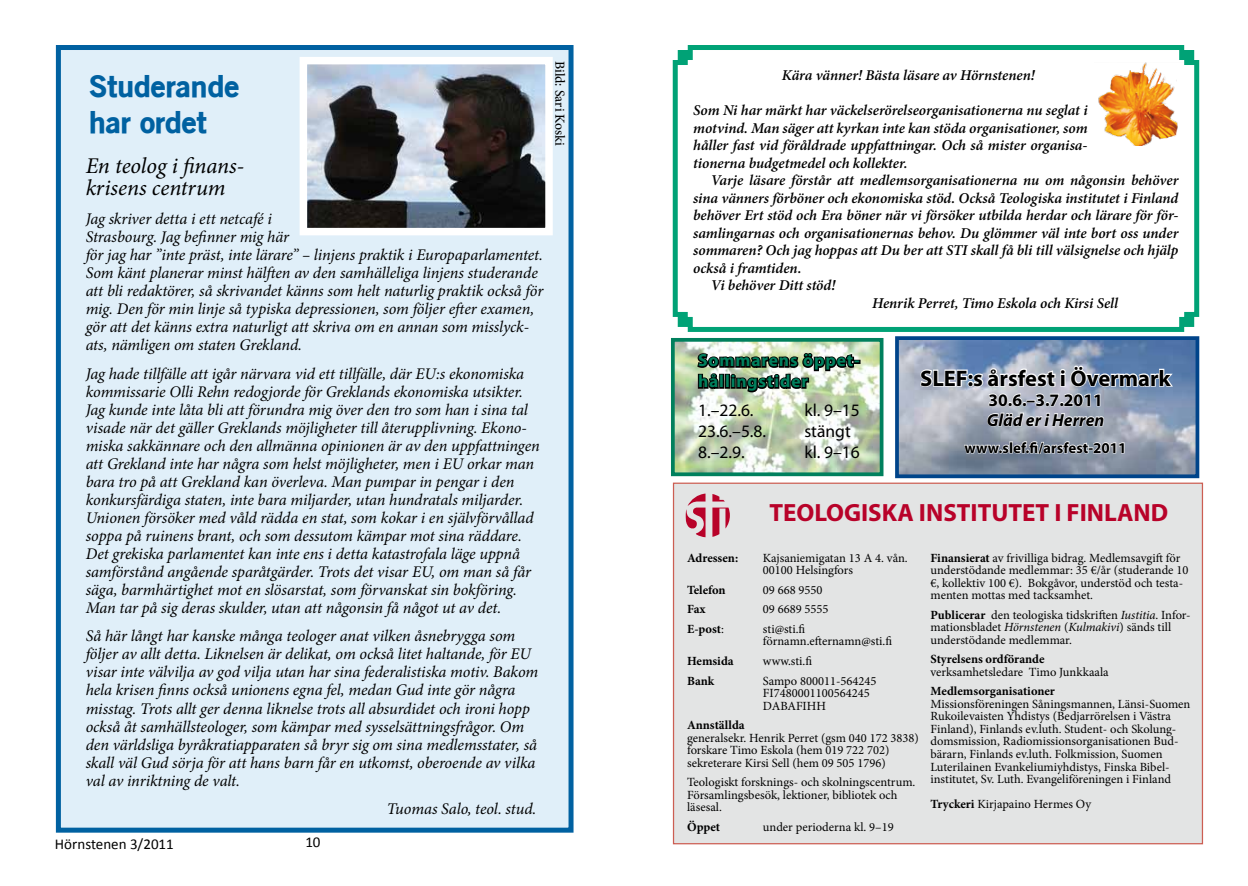
<style>
.page{position:relative;width:1248px;height:886px;background:#fff}
.page>*{position:absolute;margin:0;border:0;box-sizing:border-box;transform-origin:0 0}
.t1{font:900 30px/36px "Old Sans";color:#0061a1}
.t2{font:700 25px "Myriad Pro";color:#b80229}
.t3{font:italic 22.5px/22.5px "Minion Pro";letter-spacing:-.005em;color:#000}
.t4{font:700 22.5px "Myriad Pro";color:#000}
.t5{font:17.5px "Myriad Pro";color:#000}
.t6{font:700 17.5px/21px "Myriad Pro";letter-spacing:.05em;color:#00805d}
.t7{font:700 17.5px "Myriad Pro";color:#000}
.t8{font:italic 700 17.5px "Myriad Pro";color:#000}
.t9{font:italic 16.25px/18px "Minion Pro";letter-spacing:-.01em;color:#000}
.t10{font:italic 600 15px/17.5px "Minion Pro";letter-spacing:-.005em;color:#000;text-align:justify}
.t11{font:700 15px "Myriad Pro";color:#000}
.t12{font:15px "Calibri";color:#000}
.t13{font:500 13.75px "Minion Pro";color:#000}
.t14{font:12.5px/12.5px "Minion Pro";color:#000}
.t15{font:700 12.5px "Minion Pro";color:#000}
.s1{font-weight:700}
.s2{font-style:italic}
.s3{font-weight:400}
</style>
<div class="page">
<div style="left:58px;top:48px;width:513px;height:782px;background:#e0eff9"></div>
<div style="left:56px;top:45px;width:517px;height:788px;border:5px solid #0061a1"></div>
<img style="left:308px;top:66px;width:235px;height:160px">
<div style="left:299px;top:57px;width:253px;height:178px;border:8px solid #fff"></div>
<img style="left:676px;top:343px;width:202px;height:128px">
<div style="left:671px;top:338px;width:212px;height:138px;border:4px solid #00805d"></div>
<svg style="left:695px;top:338px;width:165px;height:101px"></svg>
<svg style="left:672px;top:45px;width:528px;height:287px"></svg>
<img style="left:1094px;top:62px;width:90px;height:84px">
<img style="left:900px;top:341px;width:294px;height:132px">
<div style="left:895px;top:336px;width:304px;height:142px;border:4px solid #00448a"></div>
<div style="left:672px;top:482px;width:530px;height:362px;background:#e3e4e4;border:1px solid #cc5e53"></div>
<svg style="left:712px;top:507px;width:17px;height:30px"></svg>
<svg style="left:712px;top:494px;width:12px;height:7px"></svg>
<svg style="left:685px;top:493px;width:20px;height:44px"></svg>
<svg style="left:918px;top:365px;width:256px;height:119px;background:#a5aebe"></svg>
<h1 class="t1" style="left:89px;top:67px;width:152px">Studerande har ordet</h1>
<h3 class="t3" style="left:86px;top:154px;width:160px">En teolog i finans&shy;krisens centrum</h3>
<p class="t9" style="left:86px;top:210px;width:459px">Jag skriver detta i ett netcafé i<br>Strasbourg. Jag befinner mig här<br>för jag har ”inte präst, inte lärare” – linjens praktik i Europaparlamentet.<br>Som känt planerar minst hälften av den samhälleliga linjens studerande att bli redaktörer, så skrivandet känns som helt naturlig praktik också för mig. Den för min linje så typiska depressionen, som följer efter examen, gör att det känns extra naturligt att skriva om en annan som misslyck&shy;ats, nämligen om staten Grekland.</p>
<p class="t9" style="left:86px;top:364px;width:455px">Jag hade tillfälle att igår närvara vid ett tillfälle, där EU:s ekonomiska kommissarie Olli Rehn redogjorde för Greklands ekonomiska utsikter.<br>Jag kunde inte låta bli att förundra mig över den tro som han i sina tal visade när det gäller Greklands möjligheter till återupplivning. Ekono&shy;miska sakkännare och den allmänna opinionen är av den uppfattningen att Grekland inte har några som helst möjligheter, men i EU orkar man bara tro på att Grekland kan överleva. Man pumpar in pengar i den konkursfärdiga staten, inte bara miljarder, utan hundratals miljarder.<br>Unionen försöker med våld rädda en stat, som kokar i en självförvållad soppa på ruinens brant, och som dessutom kämpar mot sina räddare.<br>Det grekiska parlamentet kan inte ens i detta katastrofala läge uppnå samförstånd angående sparåtgärder. Trots det visar EU, om man så får säga, barmhärtighet mot en slösarstat, som förvanskat sin bokföring.<br>Man tar på sig deras skulder, utan att någonsin få något ut av det.</p>
<p class="t9" style="left:86px;top:627px;width:454px">Så här långt har kanske många teologer anat vilken åsnebrygga som följer av allt detta. Liknelsen är delikat, om också litet haltande, för EU visar inte välvilja av god vilja utan har sina federalistiska motiv. Bakom hela krisen finns också unionens egna fel, medan Gud inte gör några misstag. Trots allt ger denna liknelse trots all absurdidet och ironi hopp också åt samhällsteologer, som kämpar med sysselsättningsfrågor. Om den världsliga byråkratiapparaten så bryr sig om sina medlemsstater, så skall väl Gud sörja för att hans barn får en utkomst, oberoende av vilka val av inriktning de valt.</p>
<p class="t9" style="left:386px;top:800px;width:151px">Tuomas Salo, teol. stud.</p>
<p class="t12" style="left:55px;top:834px;width:120px">Hörnstenen 3/2011</p>
<p class="t12" style="left:305px;top:833px;width:17px">10</p>
<p class="t13" style="left:569px;top:61px;width:87px;rotate:90deg">Bild: Sari Koski</p>
<p class="t10" style="left:782px;top:66px;width:254px">Kära vänner! Bästa läsare av Hörnstenen!</p>
<p class="t10" style="left:693px;top:101px;width:396px">Som Ni har märkt har väckelserörelseorganisationerna nu seglat i motvind. Man säger att kyrkan inte kan stöda organisationer, som håller fast vid föråldrade uppfattningar. Och så mister organisa&shy;tionerna budgetmedel och kollekter.</p>
<p class="t10" style="left:710px;top:171px;width:469px">Varje läsare förstår att medlemsorganisationerna nu om någonsin behöver</p>
<p class="t10" style="left:693px;top:189px;width:487px">sina vänners förböner och ekonomiska stöd. Också Teologiska institutet i Finland</p>
<p class="t10" style="left:693px;top:206px;width:486px">behöver Ert stöd och Era böner när vi försöker utbilda herdar och lärare för för-</p>
<p class="t10" style="left:693px;top:224px;width:486px">samlingarnas och organisationernas behov. Du glömmer väl inte bort oss under</p>
<p class="t10" style="left:693px;top:241px;width:486px">sommaren? Och jag hoppas att Du ber att STI skall få bli till välsignelse och hjälp</p>
<p class="t10" style="left:693px;top:259px;width:110px">också i framtiden.</p>
<p class="t10" style="left:710px;top:276px;width:126px">Vi behöver Ditt stöd!</p>
<p class="t10" style="left:872px;top:294px;width:247px">Henrik Perret, Timo Eskola och Kirsi Sell</p>
<p class="t6" style="left:698px;top:349px;width:163px">Sommarens öppet&shy;hållingstider</p>
<p class="t5" style="left:698px;top:399px;width:57px">1.–22.6.</p>
<p class="t5" style="left:804px;top:399px;width:57px">kl. 9–15</p>
<p class="t5" style="left:698px;top:420px;width:70px">23.6.–5.8.</p>
<p class="t5" style="left:804px;top:420px;width:48px">stängt</p>
<p class="t5" style="left:698px;top:441px;width:48px">8.–2.9.</p>
<p class="t5" style="left:804px;top:441px;width:57px">kl. 9–16</p>
<h3 class="t4" style="left:920px;top:363px;width:252px">SLEF:s årsfest i Övermark</h3>
<p class="t7" style="left:988px;top:388px;width:116px">30.6.–3.7.2011</p>
<p class="t8" style="left:986px;top:408px;width:119px">Gläd er i Herren</p>
<p class="t11" style="left:964px;top:438px;width:163px">www.slef.fi/arsfest-2011</p>
<h2 class="t2" style="left:769px;top:496px;width:400px">TEOLOGISKA INSTITUTET I FINLAND</h2>
<p class="t14" style="left:930px;top:551px;width:259px"><span class="s1">Finansierat</span> av frivilliga bidrag. Medlemsavgift för understödande medlemmar: 35 €/år (studerande 10 €, kollektiv 100 €). Bokgåvor, understöd och testa&shy;menten mottas med tacksamhet.</p>
<p class="t14" style="left:930px;top:608px;width:262px"><span class="s1">Publicerar</span> den teologiska tidskriften <span class="s2">Iustitia</span>. Infor&shy;mationsbladet <span class="s2">Hörnstenen</span> (<span class="s2">Kulmakivi</span>) sänds till understödande medlemmar.</p>
<p class="t15" style="left:930px;top:650px;width:116px">Styrelsens ordförande</p>
<p class="t14" style="left:930px;top:666px;width:180px">verksamhetsledare Timo Junkkaala</p>
<p class="t15" style="left:930px;top:683px;width:126px">Medlemsorganisationer</p>
<p class="t14" style="left:930px;top:698px;width:261px">Missionsföreningen Såningsmannen, Länsi-Suomen Rukoilevaisten Yhdistys (Bedjarrörelsen i Västra Finland), Finlands ev.luth. Student- och Skolung&shy;domsmission, Radiomissionsorganisationen Bud&shy;bärarn, Finlands ev.luth. Folkmission, Suomen Luterilainen Evankeliumiyhdistys, Finska Bibel&shy;institutet, Sv. Luth. Evangeliföreningen i Finland</p>
<p class="t14" style="left:930px;top:798px;width:162px"><span class="s1">Tryckeri</span> Kirjapaino Hermes Oy</p>
<p class="t15" style="left:687px;top:549px;width:53px">Adressen:</p>
<p class="t14" style="left:762px;top:551px;width:146px">Kajsaniemigatan 13 A 4. vån.<br>00100 Helsingfors</p>
<p class="t15" style="left:687px;top:581px;width:40px">Telefon</p>
<p class="t14" style="left:762px;top:583px;width:61px">09 668 9550</p>
<p class="t15" style="left:687px;top:600px;width:20px">Fax</p>
<p class="t14" style="left:762px;top:603px;width:67px">09 6689 5555</p>
<p class="t15" style="left:687px;top:620px;width:38px">E-post<span class="s3">:</span></p>
<p class="t14" style="left:762px;top:623px;width:131px">sti@sti.fi förnamn.efternamn@sti.fi</p>
<p class="t15" style="left:687px;top:652px;width:48px">Hemsida</p>
<p class="t14" style="left:762px;top:655px;width:51px">www.sti.fi</p>
<p class="t15" style="left:687px;top:672px;width:29px">Bank</p>
<p class="t14" style="left:762px;top:674px;width:115px">Sampo 800011-564245<br>FI7480001100564245<br>DABAFIHH</p>
<p class="t15" style="left:687px;top:716px;width:59px">Annställda</p>
<p class="t14" style="left:687px;top:731px;width:233px">generalsekr. Henrik Perret (gsm 040 172 3838) forskare Timo Eskola (hem 019 722 702) sekreterare Kirsi Sell (hem 09 505 1796)</p>
<p class="t14" style="left:687px;top:776px;width:230px">Teologiskt forsknings- och skolningscentrum.<br>Församlingsbesök, lektioner, bibliotek och läsesal.</p>
<p class="t15" style="left:687px;top:818px;width:35px">Öppet</p>
<p class="t14" style="left:762px;top:821px;width:132px">under perioderna kl. 9–19</p>
</div>
